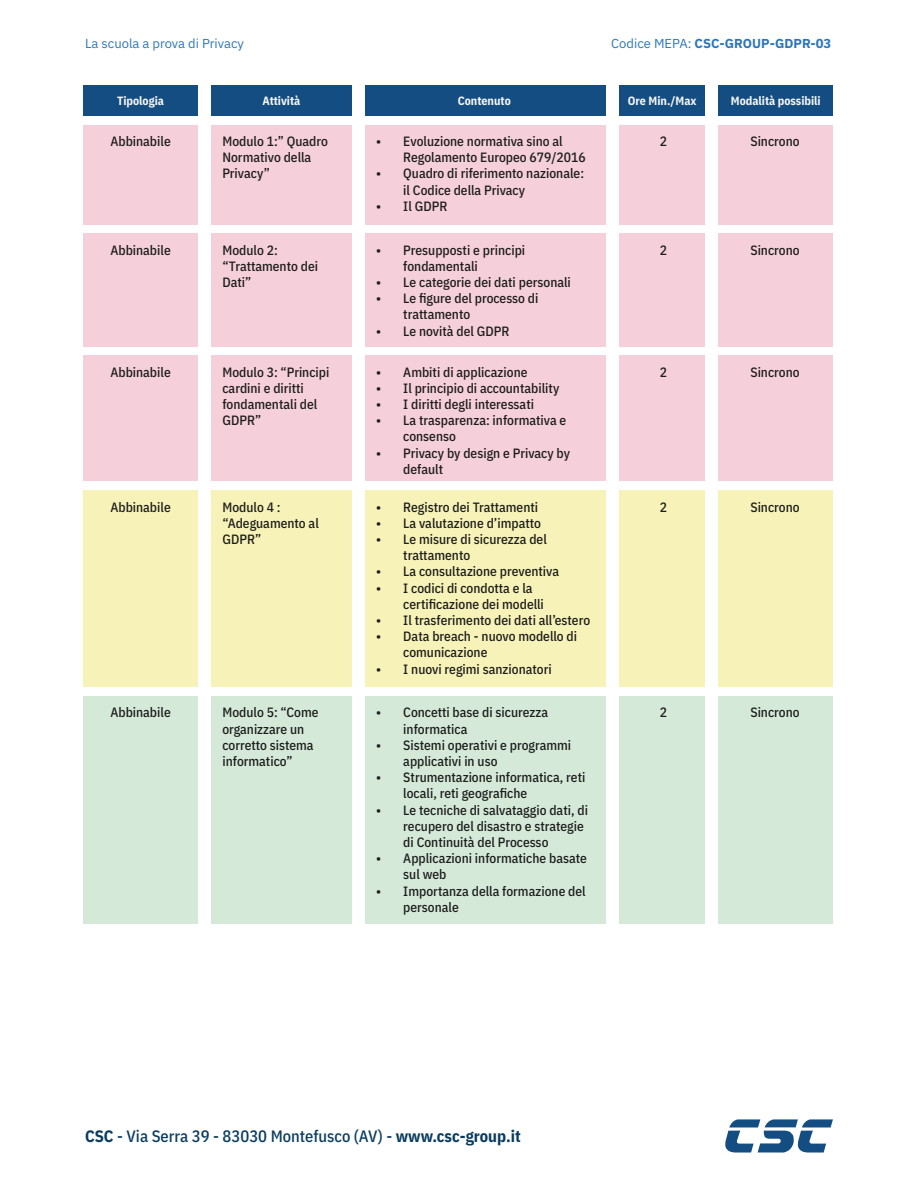
<style>
.page{position:relative;width:918px;height:1188px;background:#fff}
.page>*{position:absolute;margin:0;border:0;box-sizing:border-box;transform-origin:0 0}
.t1{font:500 16.5px "IBM Plex Sans Cond";color:#0a3c60}
.t2{font:500 13.5px/16.2px "IBM Plex Sans Cond";color:#1d1d1b}
.t3{font:700 13.05px "IBM Plex Sans";color:#2b76bb}
.t4{font:13.05px "IBM Plex Sans";color:#2b76bb}
.t5{font:700 12px "IBM Plex Sans Cond";color:#f7f7f6}
.s1{font-weight:400}
.s2{font-weight:700}
</style>
<div class="page">
<svg style="left:725px;top:1119px;width:108px;height:34px"></svg>
<div style="left:83px;top:85px;width:115px;height:31px;background:#144d82"></div>
<div style="left:211px;top:85px;width:141px;height:31px;background:#144d82"></div>
<div style="left:365px;top:85px;width:241px;height:31px;background:#144d82"></div>
<div style="left:619px;top:85px;width:86px;height:31px;background:#144d82"></div>
<div style="left:719px;top:85px;width:114px;height:31px;background:#144d82"></div>
<div style="left:83px;top:125px;width:115px;height:99px;background:#f5cfd9"></div>
<div style="left:211px;top:125px;width:141px;height:99px;background:#f5cfd9"></div>
<div style="left:719px;top:125px;width:114px;height:99px;background:#f5cfd9"></div>
<div style="left:619px;top:125px;width:86px;height:99px;background:#f5cfd9"></div>
<div style="left:365px;top:125px;width:241px;height:99px;background:#f5cfd9"></div>
<div style="left:83px;top:233px;width:115px;height:113px;background:#f5cfd9"></div>
<div style="left:211px;top:233px;width:141px;height:113px;background:#f5cfd9"></div>
<div style="left:719px;top:233px;width:114px;height:113px;background:#f5cfd9"></div>
<div style="left:619px;top:233px;width:86px;height:113px;background:#f5cfd9"></div>
<div style="left:365px;top:233px;width:241px;height:113px;background:#f5cfd9"></div>
<div style="left:83px;top:355px;width:115px;height:126px;background:#f5cfd9"></div>
<div style="left:211px;top:355px;width:141px;height:126px;background:#f5cfd9"></div>
<div style="left:719px;top:355px;width:114px;height:126px;background:#f5cfd9"></div>
<div style="left:619px;top:355px;width:86px;height:126px;background:#f5cfd9"></div>
<div style="left:365px;top:355px;width:241px;height:126px;background:#f5cfd9"></div>
<div style="left:83px;top:490px;width:115px;height:197px;background:#f7f2b8"></div>
<div style="left:211px;top:490px;width:141px;height:197px;background:#f7f2b8"></div>
<div style="left:719px;top:490px;width:114px;height:197px;background:#f7f2b8"></div>
<div style="left:619px;top:490px;width:86px;height:197px;background:#f7f2b8"></div>
<div style="left:365px;top:490px;width:241px;height:197px;background:#f7f2b8"></div>
<div style="left:83px;top:696px;width:115px;height:228px;background:#d4e9d8"></div>
<div style="left:211px;top:696px;width:141px;height:228px;background:#d4e9d8"></div>
<div style="left:719px;top:696px;width:114px;height:228px;background:#d4e9d8"></div>
<div style="left:619px;top:696px;width:86px;height:228px;background:#d4e9d8"></div>
<div style="left:365px;top:696px;width:241px;height:228px;background:#d4e9d8"></div>
<p class="t4" style="left:85px;top:34px;width:161px">La scuola a prova di Privacy</p>
<p class="t3" style="left:611px;top:33px;width:222px"><span class="s1">Codice MEPA:</span> CSC-GROUP-GDPR-03</p>
<p class="t5" style="left:117px;top:91px;width:48px">Tipologia</p>
<p class="t5" style="left:262px;top:91px;width:39px">Attività</p>
<p class="t5" style="left:458px;top:91px;width:54px">Contenuto</p>
<p class="t5" style="left:628px;top:91px;width:70px">Ore Min./Max</p>
<p class="t5" style="left:731px;top:91px;width:91px">Modalità possibili</p>
<p class="t2" style="left:110px;top:132px;width:62px">Abbinabile</p>
<p class="t2" style="left:222px;top:132px;width:107px">Modulo 1:” Quadro<br>Normativo della<br>Privacy”</p>
<p class="t2" style="left:376px;top:132px;width:188px">• Evoluzione normativa sino al</p>
<p class="t2" style="left:660px;top:132px;width:9px">2</p>
<p class="t2" style="left:750px;top:132px;width:51px">Sincrono</p>
<p class="t2" style="left:403px;top:148px;width:184px">Regolamento Europeo 679/2016</p>
<p class="t2" style="left:403px;top:164px;width:182px;text-indent:-27px">• Quadro di riferimento nazionale: il Codice della Privacy</p>
<p class="t2" style="left:376px;top:197px;width:73px">• Il GDPR</p>
<p class="t2" style="left:110px;top:241px;width:62px">Abbinabile</p>
<p class="t2" style="left:222px;top:241px;width:97px">Modulo 2: “Trattamento dei<br>Dati”</p>
<p class="t2" style="left:376px;top:241px;width:150px">• Presupposti e principi</p>
<p class="t2" style="left:660px;top:241px;width:9px">2</p>
<p class="t2" style="left:750px;top:241px;width:51px">Sincrono</p>
<p class="t2" style="left:403px;top:257px;width:76px">fondamentali</p>
<p class="t2" style="left:376px;top:273px;width:196px">• Le categorie dei dati personali</p>
<p class="t2" style="left:403px;top:289px;width:137px;text-indent:-27px">• Le figure del processo di trattamento</p>
<p class="t2" style="left:376px;top:322px;width:135px">• Le novità del GDPR</p>
<p class="t2" style="left:110px;top:363px;width:62px">Abbinabile</p>
<p class="t2" style="left:222px;top:363px;width:108px">Modulo 3: “Principi cardini e diritti fondamentali del<br>GDPR”</p>
<p class="t2" style="left:376px;top:363px;width:153px">• Ambiti di applicazione</p>
<p class="t2" style="left:660px;top:363px;width:9px">2</p>
<p class="t2" style="left:750px;top:363px;width:51px">Sincrono</p>
<p class="t2" style="left:376px;top:379px;width:185px">• Il principio di accountability</p>
<p class="t2" style="left:376px;top:395px;width:159px">• I diritti degli interessati</p>
<p class="t2" style="left:403px;top:411px;width:165px;text-indent:-27px">• La trasparenza: informativa e consenso</p>
<p class="t2" style="left:403px;top:444px;width:168px;text-indent:-27px">• Privacy by design e Privacy by default</p>
<p class="t2" style="left:110px;top:498px;width:62px">Abbinabile</p>
<p class="t2" style="left:222px;top:498px;width:98px">Modulo 4 : “Adeguamento al<br>GDPR”</p>
<p class="t2" style="left:376px;top:498px;width:163px">• Registro dei Trattamenti</p>
<p class="t2" style="left:660px;top:498px;width:9px">2</p>
<p class="t2" style="left:750px;top:498px;width:51px">Sincrono</p>
<p class="t2" style="left:376px;top:514px;width:166px">• La valutazione d’impatto</p>
<p class="t2" style="left:403px;top:530px;width:145px;text-indent:-27px">• Le misure di sicurezza del trattamento</p>
<p class="t2" style="left:376px;top:562px;width:184px">• La consultazione preventiva</p>
<p class="t2" style="left:403px;top:579px;width:142px;text-indent:-27px">• I codici di condotta e la certificazione dei modelli</p>
<p class="t2" style="left:376px;top:611px;width:215px">• Il trasferimento dei dati all’estero</p>
<p class="t2" style="left:403px;top:627px;width:175px;text-indent:-27px">• Data breach - nuovo modello di comunicazione</p>
<p class="t2" style="left:376px;top:660px;width:177px">• I nuovi regimi sanzionatori</p>
<p class="t2" style="left:110px;top:703px;width:62px">Abbinabile</p>
<p class="t2" style="left:222px;top:703px;width:98px">Modulo 5: “Come organizzare un corretto sistema informatico”</p>
<p class="t2" style="left:376px;top:703px;width:173px">• Concetti base di sicurezza</p>
<p class="t2" style="left:660px;top:703px;width:9px">2</p>
<p class="t2" style="left:750px;top:703px;width:51px">Sincrono</p>
<p class="t2" style="left:403px;top:720px;width:66px">informatica</p>
<p class="t2" style="left:403px;top:736px;width:169px;text-indent:-27px">• Sistemi operativi e programmi applicativi in uso</p>
<p class="t2" style="left:403px;top:768px;width:184px;text-indent:-27px">• Strumentazione informatica, reti locali, reti geografiche</p>
<p class="t2" style="left:403px;top:801px;width:186px;text-indent:-27px">• Le tecniche di salvataggio dati, di recupero del disastro e strategie di Continuità del Processo</p>
<p class="t2" style="left:403px;top:849px;width:185px;text-indent:-27px">• Applicazioni informatiche basate sul web</p>
<p class="t2" style="left:403px;top:882px;width:184px;text-indent:-27px">• Importanza della formazione del personale</p>
<p class="t1" style="left:85px;top:1123px;width:437px"><span class="s2">CSC</span> - Via Serra 39 - 83030 Montefusco (AV) - <span class="s2">www.csc-group.it</span></p>
</div>
